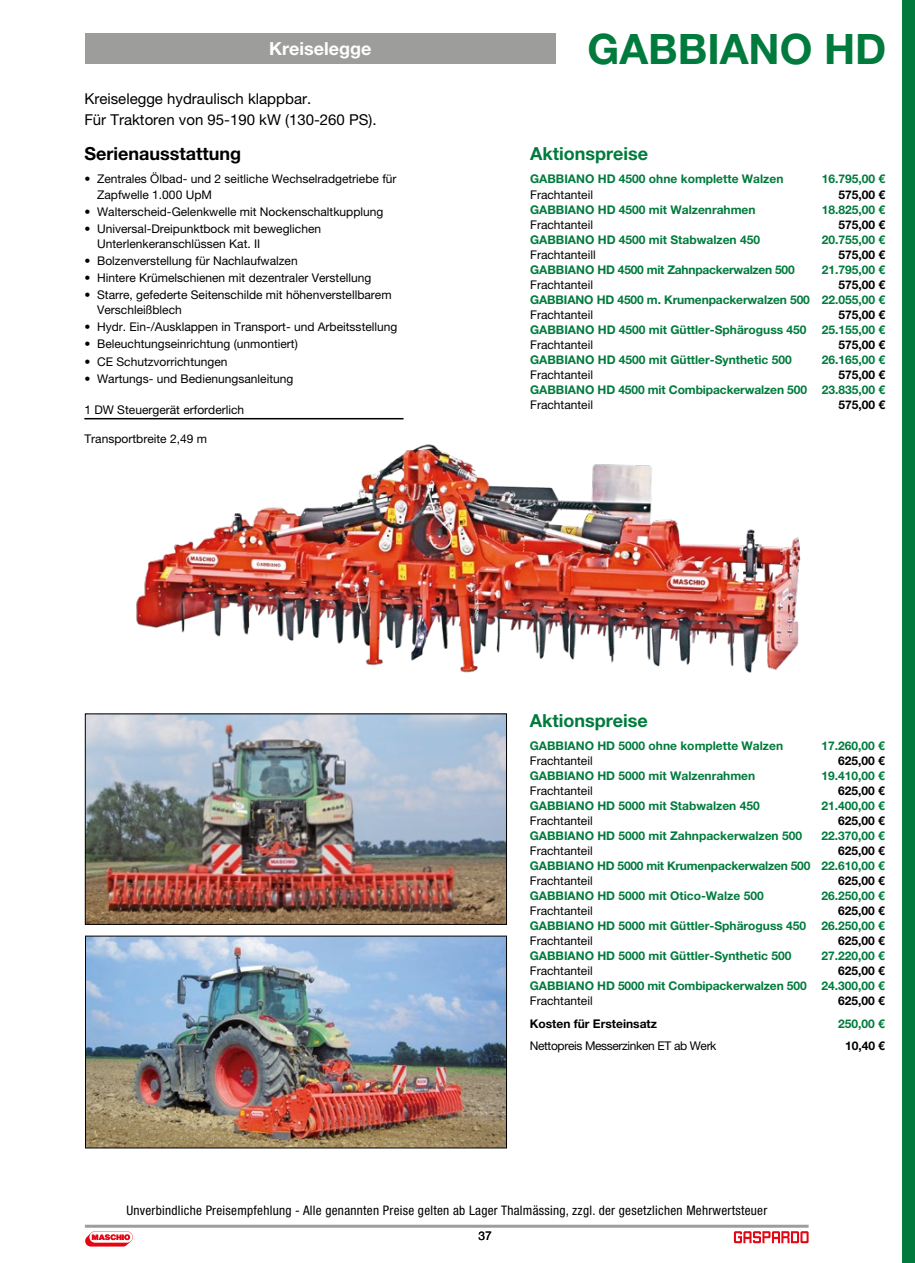
<style>
.page{position:relative;width:915px;height:1263px;background:#fff}
.page>*{position:absolute;margin:0;border:0;box-sizing:border-box;transform-origin:0 0}
.t1{font:700 42px "Helvetica Neue LT Pro";color:#007b3d}
.t2{font:700 18px "Helvetica Neue LT Pro";color:#007b3d}
.t3{font:700 18px "Helvetica Neue LT Pro";color:#000}
.t4{font:700 18px "Helvetica Neue LT Pro";color:#fff}
.t5{font:15px/21px "Helvetica Neue LT Pro";color:#000}
.t6{font:condensed 13.2px "Helvetica Neue LT Pro";letter-spacing:.02em;color:#000}
.t7{font:12px/15px "Helvetica Neue LT Pro";color:#000}
.t8{font:700 12px "Helvetica Neue LT Pro";color:#007b3d}
.t9{font:700 12px "Helvetica Neue LT Pro";color:#000}
.t10{font:700 12px "Helvetica Neue LT Pro";letter-spacing:-.02em;color:#007b3d}
.t11{font:12px "Helvetica Neue LT Pro";letter-spacing:-.03em;color:#000}
.t12{font:12px "Helvetica Neue";color:#000}
</style>
<div class="page">
<div style="left:901px;top:0;width:13px;height:1263px;background:#007b3d"></div>
<svg style="left:85px;top:1231px;width:48px;height:15px"></svg>
<hr style="left:85px;top:1225px;width:723px;height:3px;background:#9d9d9c">
<svg style="left:733px;top:1231px;width:75px;height:12px"></svg>
<div style="left:85px;top:33px;width:470px;height:31px;background:#9d9d9c"></div>
<hr style="left:84px;top:418px;width:319px;height:1px;background:#000">
<img style="left:87px;top:938px;width:417px;height:208px">
<img style="left:87px;top:716px;width:417px;height:206px">
<img style="left:136px;top:444px;width:665px;height:229px">
<h2 class="t4" style="left:269px;top:37px;width:104px">Kreiselegge</h2>
<h1 class="t1" style="left:587px;top:23px;width:300px">GABBIANO HD</h1>
<p class="t5" style="left:84px;top:88px;width:294px">Kreiselegge hydraulisch klappbar.<br>Für Traktoren von 95-190 kW (130-260 PS).</p>
<h2 class="t3" style="left:84px;top:142px;width:158px">Serienausstattung</h2>
<p class="t7" style="left:97px;top:172px;width:301px;text-indent:-13px">• Zentrales Ölbad- und 2 seitliche Wechselradgetriebe für<br>Zapfwelle 1.000 UpM</p>
<p class="t7" style="left:84px;top:204px;width:300px">• Walterscheid-Gelenkwelle mit Nockenschaltkupplung</p>
<p class="t7" style="left:97px;top:221px;width:225px;text-indent:-13px">• Universal-Dreipunktbock mit beweglichen<br>Unterlenkeranschlüssen Kat. II</p>
<p class="t7" style="left:84px;top:253px;width:215px">• Bolzenverstellung für Nachlaufwalzen</p>
<p class="t7" style="left:84px;top:270px;width:288px">• Hintere Krümelschienen mit dezentraler Verstellung</p>
<p class="t7" style="left:97px;top:287px;width:296px;text-indent:-13px">• Starre, gefederte Seitenschilde mit höhenverstellbarem<br>Verschleißblech</p>
<p class="t7" style="left:84px;top:319px;width:314px">• Hydr. Ein-/Ausklappen in Transport- und Arbeitsstellung</p>
<p class="t7" style="left:84px;top:336px;width:215px">• Beleuchtungseinrichtung (unmontiert)</p>
<p class="t7" style="left:84px;top:354px;width:144px">• CE Schutzvorrichtungen</p>
<p class="t7" style="left:84px;top:371px;width:210px">• Wartungs- und Bedienungsanleitung</p>
<p class="t7" style="left:84px;top:402px;width:161px">1 DW Steuergerät erforderlich</p>
<p class="t7" style="left:84px;top:431px;width:124px">Transportbreite 2,49 m</p>
<h2 class="t2" style="left:530px;top:142px;width:119px">Aktionspreise</h2>
<p class="t8" style="left:530px;top:172px;width:255px">GABBIANO HD 4500 ohne komplette Walzen</p>
<p class="t8" style="left:821px;top:172px;width:65px">16.795,00 €</p>
<p class="t7" style="left:530px;top:187px;width:64px">Frachtanteil</p>
<p class="t9" style="left:838px;top:187px;width:48px">575,00 €</p>
<p class="t8" style="left:530px;top:202px;width:227px">GABBIANO HD 4500 mit Walzenrahmen</p>
<p class="t8" style="left:821px;top:202px;width:65px">18.825,00 €</p>
<p class="t7" style="left:530px;top:217px;width:64px">Frachtanteil</p>
<p class="t9" style="left:838px;top:217px;width:48px">575,00 €</p>
<p class="t8" style="left:530px;top:232px;width:231px">GABBIANO HD 4500 mit Stabwalzen 450</p>
<p class="t8" style="left:821px;top:232px;width:65px">20.755,00 €</p>
<p class="t7" style="left:530px;top:247px;width:67px">Frachtanteill</p>
<p class="t9" style="left:838px;top:247px;width:48px">575,00 €</p>
<p class="t10" style="left:530px;top:262px;width:266px">GABBIANO HD 4500 mit Zahnpackerwalzen 500</p>
<p class="t8" style="left:821px;top:262px;width:65px">21.795,00 €</p>
<p class="t7" style="left:530px;top:277px;width:64px">Frachtanteil</p>
<p class="t9" style="left:838px;top:277px;width:48px">575,00 €</p>
<p class="t8" style="left:530px;top:292px;width:356px">GABBIANO HD 4500 m. Krumenpackerwalzen 500 22.055,00 €</p>
<p class="t7" style="left:530px;top:307px;width:64px">Frachtanteil</p>
<p class="t9" style="left:838px;top:307px;width:48px">575,00 €</p>
<p class="t8" style="left:530px;top:322px;width:278px">GABBIANO HD 4500 mit Güttler-Sphäroguss 450</p>
<p class="t8" style="left:821px;top:322px;width:65px">25.155,00 €</p>
<p class="t7" style="left:530px;top:337px;width:64px">Frachtanteil</p>
<p class="t9" style="left:838px;top:337px;width:48px">575,00 €</p>
<p class="t8" style="left:530px;top:352px;width:263px">GABBIANO HD 4500 mit Güttler-Synthetic 500</p>
<p class="t8" style="left:821px;top:352px;width:65px">26.165,00 €</p>
<p class="t7" style="left:530px;top:367px;width:64px">Frachtanteil</p>
<p class="t9" style="left:838px;top:367px;width:48px">575,00 €</p>
<p class="t8" style="left:530px;top:382px;width:356px">GABBIANO HD 4500 mit Combipackerwalzen 500 23.835,00 €</p>
<p class="t7" style="left:530px;top:397px;width:64px">Frachtanteil</p>
<p class="t9" style="left:838px;top:397px;width:48px">575,00 €</p>
<h2 class="t2" style="left:529px;top:709px;width:119px">Aktionspreise</h2>
<p class="t8" style="left:529px;top:738px;width:255px">GABBIANO HD 5000 ohne komplette Walzen</p>
<p class="t8" style="left:821px;top:738px;width:65px">17.260,00 €</p>
<p class="t7" style="left:529px;top:753px;width:64px">Frachtanteil</p>
<p class="t9" style="left:837px;top:753px;width:48px">625,00 €</p>
<p class="t8" style="left:529px;top:768px;width:227px">GABBIANO HD 5000 mit Walzenrahmen</p>
<p class="t8" style="left:821px;top:768px;width:65px">19.410,00 €</p>
<p class="t7" style="left:529px;top:783px;width:64px">Frachtanteil</p>
<p class="t9" style="left:837px;top:783px;width:48px">625,00 €</p>
<p class="t8" style="left:529px;top:798px;width:231px">GABBIANO HD 5000 mit Stabwalzen 450</p>
<p class="t8" style="left:821px;top:798px;width:65px">21.400,00 €</p>
<p class="t7" style="left:529px;top:813px;width:64px">Frachtanteil</p>
<p class="t9" style="left:837px;top:813px;width:48px">625,00 €</p>
<p class="t8" style="left:529px;top:828px;width:274px">GABBIANO HD 5000 mit Zahnpackerwalzen 500</p>
<p class="t8" style="left:821px;top:828px;width:65px">22.370,00 €</p>
<p class="t7" style="left:529px;top:843px;width:64px">Frachtanteil</p>
<p class="t9" style="left:837px;top:843px;width:48px">625,00 €</p>
<p class="t10" style="left:529px;top:858px;width:356px">GABBIANO HD 5000 mit Krumenpackerwalzen 500 22.610,00 €</p>
<p class="t7" style="left:529px;top:873px;width:64px">Frachtanteil</p>
<p class="t9" style="left:837px;top:873px;width:48px">625,00 €</p>
<p class="t8" style="left:529px;top:888px;width:235px">GABBIANO HD 5000 mit Otico-Walze 500</p>
<p class="t8" style="left:821px;top:888px;width:65px">26.250,00 €</p>
<p class="t7" style="left:529px;top:903px;width:64px">Frachtanteil</p>
<p class="t9" style="left:837px;top:903px;width:48px">625,00 €</p>
<p class="t8" style="left:529px;top:918px;width:278px">GABBIANO HD 5000 mit Güttler-Sphäroguss 450</p>
<p class="t8" style="left:821px;top:918px;width:65px">26.250,00 €</p>
<p class="t7" style="left:529px;top:933px;width:64px">Frachtanteil</p>
<p class="t9" style="left:837px;top:933px;width:48px">625,00 €</p>
<p class="t8" style="left:529px;top:948px;width:263px">GABBIANO HD 5000 mit Güttler-Synthetic 500</p>
<p class="t8" style="left:821px;top:948px;width:65px">27.220,00 €</p>
<p class="t7" style="left:529px;top:963px;width:64px">Frachtanteil</p>
<p class="t9" style="left:837px;top:963px;width:48px">625,00 €</p>
<p class="t8" style="left:529px;top:978px;width:356px">GABBIANO HD 5000 mit Combipackerwalzen 500 24.300,00 €</p>
<p class="t7" style="left:529px;top:993px;width:64px">Frachtanteil</p>
<p class="t9" style="left:837px;top:993px;width:48px">625,00 €</p>
<p class="t9" style="left:529px;top:1016px;width:129px">Kosten für Ersteinsatz</p>
<p class="t8" style="left:837px;top:1016px;width:48px">250,00 €</p>
<p class="t11" style="left:529px;top:1039px;width:188px">Nettopreis Messerzinken ET ab Werk</p>
<p class="t9" style="left:844px;top:1038px;width:41px">10,40 €</p>
<p class="t6" style="left:126px;top:1202px;width:642px">Unverbindliche Preisempfehlung - Alle genannten Preise gelten ab Lager Thalmässing, zzgl. der gesetzlichen Mehrwertsteuer</p>
<p class="t12" style="left:478px;top:1227px;width:15px">37</p>
</div>
